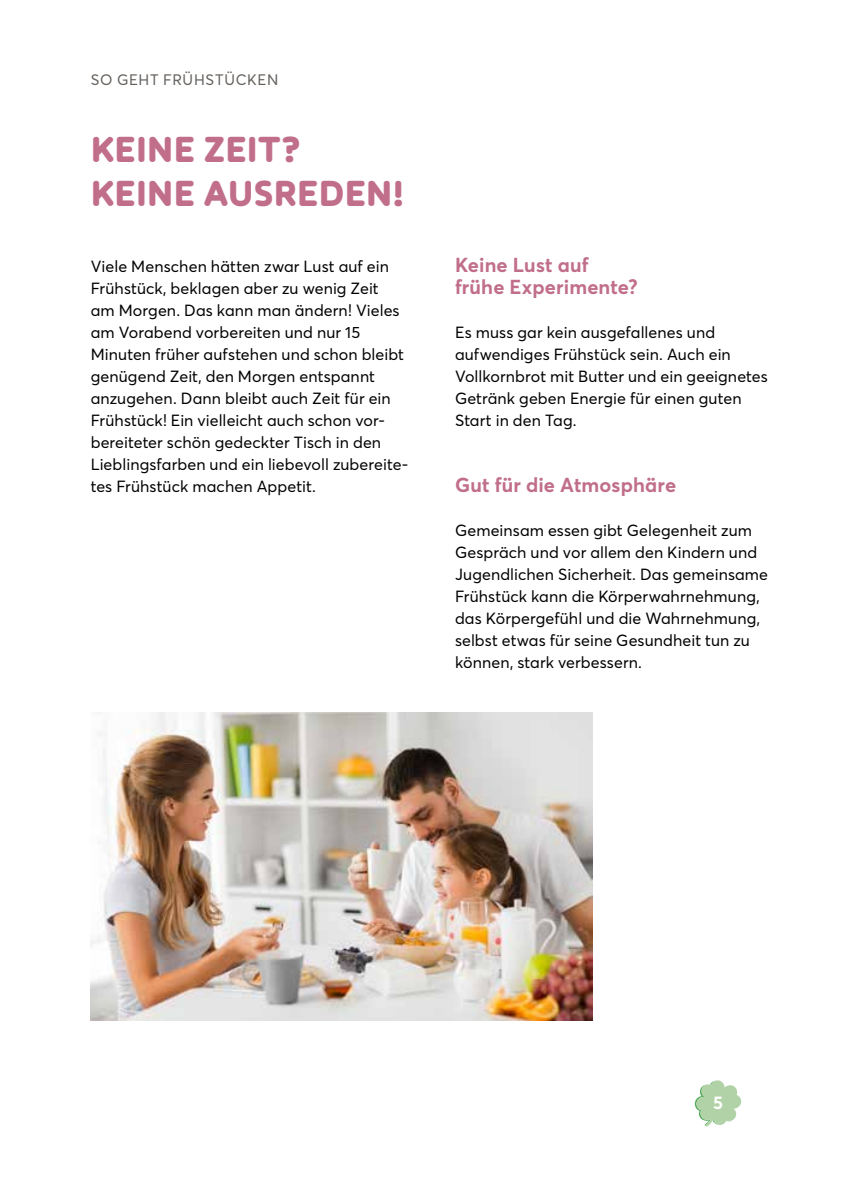
<style>
.page{position:relative;width:842px;height:1191px;background:#fff}
.page>*{position:absolute;margin:0;border:0;box-sizing:border-box;transform-origin:0 0}
.t1{font:900 36px/44px "Apoka";letter-spacing:.01em;color:#c16e8b}
.t2{font:700 20px/22px "Averta";letter-spacing:.01em;color:#c16e8b}
.t3{font:700 18px "Averta";color:#fff}
.t4{font:16px/22px "Averta";letter-spacing:.005em;color:#000}
.t5{font:15px "Averta";letter-spacing:.045em;color:#65615d}
</style>
<div class="page">
<img style="left:91px;top:712px;width:501px;height:308px">
<svg style="left:695px;top:1080px;width:46px;height:46px"></svg>
<p class="t5" style="left:91px;top:69px;width:189px">SO GEHT FRÜHSTÜCKEN</p>
<h1 class="t1" style="left:91px;top:127px;width:316px">KEINE ZEIT?<br>KEINE AUSREDEN!</h1>
<p class="t4" style="left:91px;top:255px;width:319px">Viele Menschen hätten zwar Lust auf ein Frühstück, beklagen aber zu wenig Zeit<br>am Morgen. Das kann man ändern! Vieles am Vorabend vorbereiten und nur 15<br>Minuten früher aufstehen und schon bleibt genügend Zeit, den Morgen entspannt anzugehen. Dann bleibt auch Zeit für ein Frühstück! Ein vielleicht auch schon vor&shy;bereiteter schön gedeckter Tisch in den Lieblingsfarben und ein liebevoll zubereite&shy;tes Frühstück machen Appetit.</p>
<p class="t2" style="left:455px;top:253px;width:184px">Keine Lust auf frühe Experimente?</p>
<p class="t4" style="left:455px;top:321px;width:314px">Es muss gar kein ausgefallenes und aufwendiges Frühstück sein. Auch ein Vollkornbrot mit Butter und ein geeignetes Getränk geben Energie für einen guten Start in den Tag.</p>
<p class="t2" style="left:455px;top:473px;width:223px">Gut für die Atmosphäre</p>
<p class="t4" style="left:455px;top:519px;width:315px">Gemeinsam essen gibt Gelegenheit zum Gespräch und vor allem den Kindern und Jugendlichen Sicherheit. Das gemeinsame Frühstück kann die Körperwahrnehmung, das Körpergefühl und die Wahrnehmung, selbst etwas für seine Gesundheit tun zu können, stark verbessern.</p>
<p class="t3" style="left:713px;top:1089px;width:11px">5</p>
</div>
